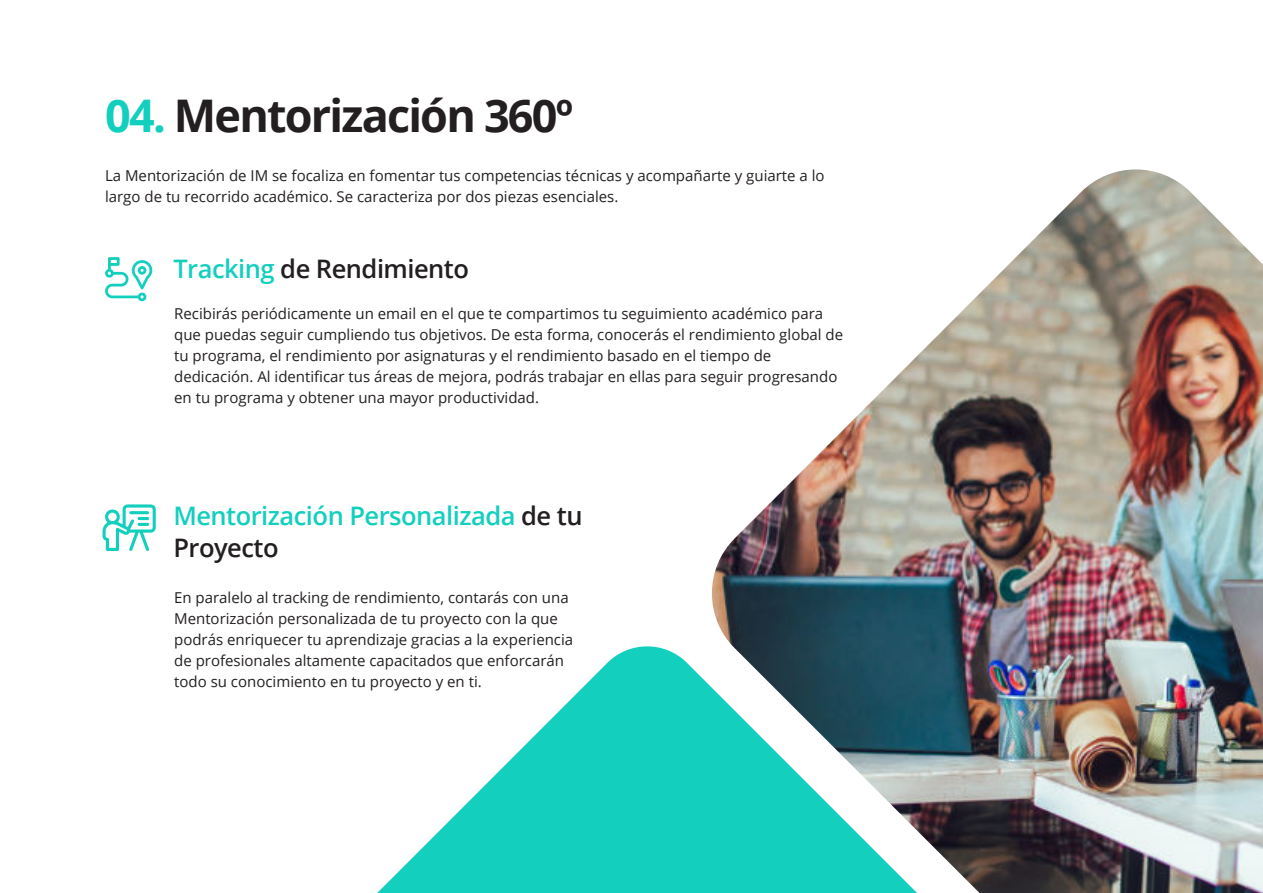
<style>
.page{position:relative;width:1263px;height:893px;background:#fff}
.page>*{position:absolute;margin:0;border:0;box-sizing:border-box;transform-origin:0 0}
.t1{font:700 45px "Open Sans";letter-spacing:-.04em;color:#231f20}
.t2{font:600 25.5px/32.1px "Open Sans";letter-spacing:-.02em;color:#13cfbe}
.t3{font:600 25.5px "Open Sans";letter-spacing:-.02em;color:#231f20}
.t4{font:15px/21px "Open Sans";color:#231f20}
.s1{color:#13cfbe}
.s2{color:#231f20}
</style>
<div class="page">
<svg style="left:105px;top:257px;width:47px;height:45px"></svg>
<svg style="left:103px;top:504px;width:53px;height:47px"></svg>
<img style="left:712px;top:169px;width:551px;height:724px">
<svg style="left:377px;top:641px;width:583px;height:252px;fill:#16cfbe"></svg>
<h1 class="t1" style="left:105px;top:97px;width:469px"><span class="s1">04.</span> Mentorización 360º</h1>
<p class="t4" style="left:105px;top:165px;width:721px">La Mentorización de IM se focaliza en fomentar tus competencias técnicas y acompañarte y guiarte a lo largo de tu recorrido académico. Se caracteriza por dos piezas esenciales.</p>
<h2 class="t3" style="left:173px;top:259px;width:297px"><span class="s1">Tracking</span> de Rendimiento</h2>
<p class="t4" style="left:174px;top:303px;width:670px">Recibirás periódicamente un email en el que te compartimos tu seguimiento académico para que puedas seguir cumpliendo tus objetivos. De esta forma, conocerás el rendimiento global de tu programa, el rendimiento por asignaturas y el rendimiento basado en el tiempo de dedicación. Al identificar tus áreas de mejora, podrás trabajar en ellas para seguir progresando en tu programa y obtener una mayor productividad.</p>
<h2 class="t2" style="left:173px;top:499px;width:411px">Mentorización Personalizada <span class="s2">de tu<br>Proyecto</span></h2>
<p class="t4" style="left:174px;top:586px;width:401px">En paralelo al tracking de rendimiento, contarás con una Mentorización personalizada de tu proyecto con la que podrás enriquecer tu aprendizaje gracias a la experiencia de profesionales altamente capacitados que enforcarán todo su conocimiento en tu proyecto y en ti.</p>
</div>
